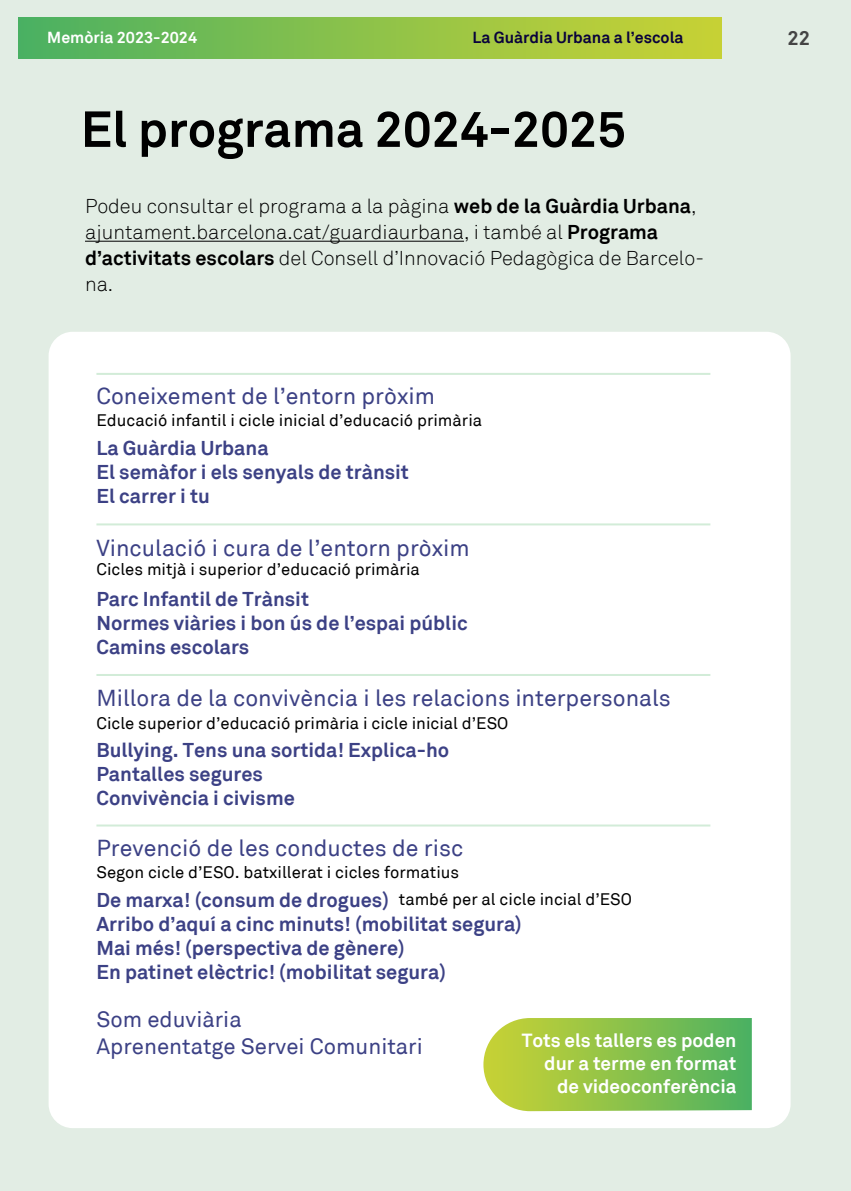
<style>
.page{position:relative;width:851px;height:1191px;background:#fff}
.page>*{position:absolute;margin:0;border:0;box-sizing:border-box;transform-origin:0 0}
.t1{font:700 50px "Akkurat";color:#000}
.t2{font:23px "Akkurat";color:#3c4185}
.t3{font:22.2px/26.6px "Akkurat";color:#3c4185}
.t4{font:700 20px/24px "Akkurat";color:#3c4185}
.t5{font:300 20px/26px "Akkurat";color:#000}
.t6{font:700 20px "Akkurat";color:#444}
.t7{font:700 19px/22.8px "Akkurat";color:#fff;text-align:right}
.t8{font:16.6px/27px "Akkurat";color:#000}
.t9{font:700 16px "Akkurat";color:#09023c}
.t10{font:700 16px "Akkurat";color:#fff}
.s1{font-weight:700}
</style>
<div class="page">
<div style="left:1px;top:0;width:849px;height:1191px;background:#e2ede4"></div>
<div style="left:18px;top:18px;width:703px;height:40px;background:linear-gradient(to right,#4cb162,#ccd333)"></div>
<hr style="left:85px;top:241px;width:379px;height:1px;background:#000">
<div style="left:49px;top:332px;width:741px;height:796px;background:#fff;border-radius:24px"></div>
<hr style="left:96px;top:373px;width:614px;height:2px;background:#d2ecd8">
<hr style="left:96px;top:523px;width:614px;height:2px;background:#d2ecd8">
<hr style="left:96px;top:674px;width:614px;height:2px;background:#d2ecd8">
<hr style="left:96px;top:824px;width:614px;height:2px;background:#d2ecd8">
<svg style="left:483px;top:1018px;width:268px;height:93px;background:#8fc452"></svg>
<p class="t10" style="left:47px;top:27px;width:151px">Memòria 2023-2024</p>
<p class="t9" style="left:472px;top:27px;width:212px">La Guàrdia Urbana a l’escola</p>
<p class="t6" style="left:787px;top:25px;width:24px">22</p>
<h1 class="t1" style="left:81px;top:98px;width:546px">El programa 2024-2025</h1>
<p class="t5" style="left:85px;top:194px;width:620px">Podeu consultar el programa a la pàgina <span class="s1">web de la Guàrdia Urbana</span>, ajuntament.barcelona.cat/guardiaurbana, i també al <span class="s1">Programa d’activitats escolars</span> del Consell d’Innovació Pedagògica de Barcelo&shy;na.</p>
<p class="t2" style="left:96px;top:382px;width:340px">Coneixement de l’entorn pròxim</p>
<p class="t8" style="left:96px;top:407px;width:387px">Educació infantil i cicle inicial d’educació primària</p>
<p class="t4" style="left:96px;top:436px;width:314px">La Guàrdia Urbana<br>El semàfor i els senyals de trànsit<br>El carrer i tu</p>
<p class="t2" style="left:96px;top:535px;width:375px">Vinculació i cura de l’entorn pròxim</p>
<p class="t8" style="left:96px;top:556px;width:325px">Cicles mitjà i superior d’educació primària</p>
<p class="t4" style="left:96px;top:586px;width:372px">Parc Infantil de Trànsit<br>Normes viàries i bon ús de l’espai públic<br>Camins escolars</p>
<p class="t2" style="left:96px;top:684px;width:576px">Millora de la convivència i les relacions interpersonals</p>
<p class="t4" style="left:96px;top:738px;width:354px">Bullying. Tens una sortida! Explica-ho<br>Pantalles segures<br>Convivència i civisme</p>
<p class="t8" style="left:96px;top:709px;width:413px">Cicle superior d’educació primària i cicle inicial d’ESO</p>
<p class="t2" style="left:96px;top:834px;width:368px">Prevenció de les conductes de risc</p>
<p class="t8" style="left:399px;top:859px;width:234px;text-indent:-302px">Segon cicle d’ESO. batxillerat i cicles formatius<br>també per al cicle incial d’ESO</p>
<p class="t4" style="left:96px;top:888px;width:427px">De marxa! (consum de drogues)<br>Arribo d’aquí a cinc minuts! (mobilitat segura)<br>Mai més! (perspectiva de gènere)<br>En patinet elèctric! (mobilitat segura)</p>
<p class="t3" style="left:96px;top:1006px;width:328px">Som eduviària<br>Aprenentatge Servei Comunitari</p>
<p class="t7" style="left:521px;top:1029px;width:216px">Tots els tallers es poden dur a terme en format de videoconferència</p>
</div>
